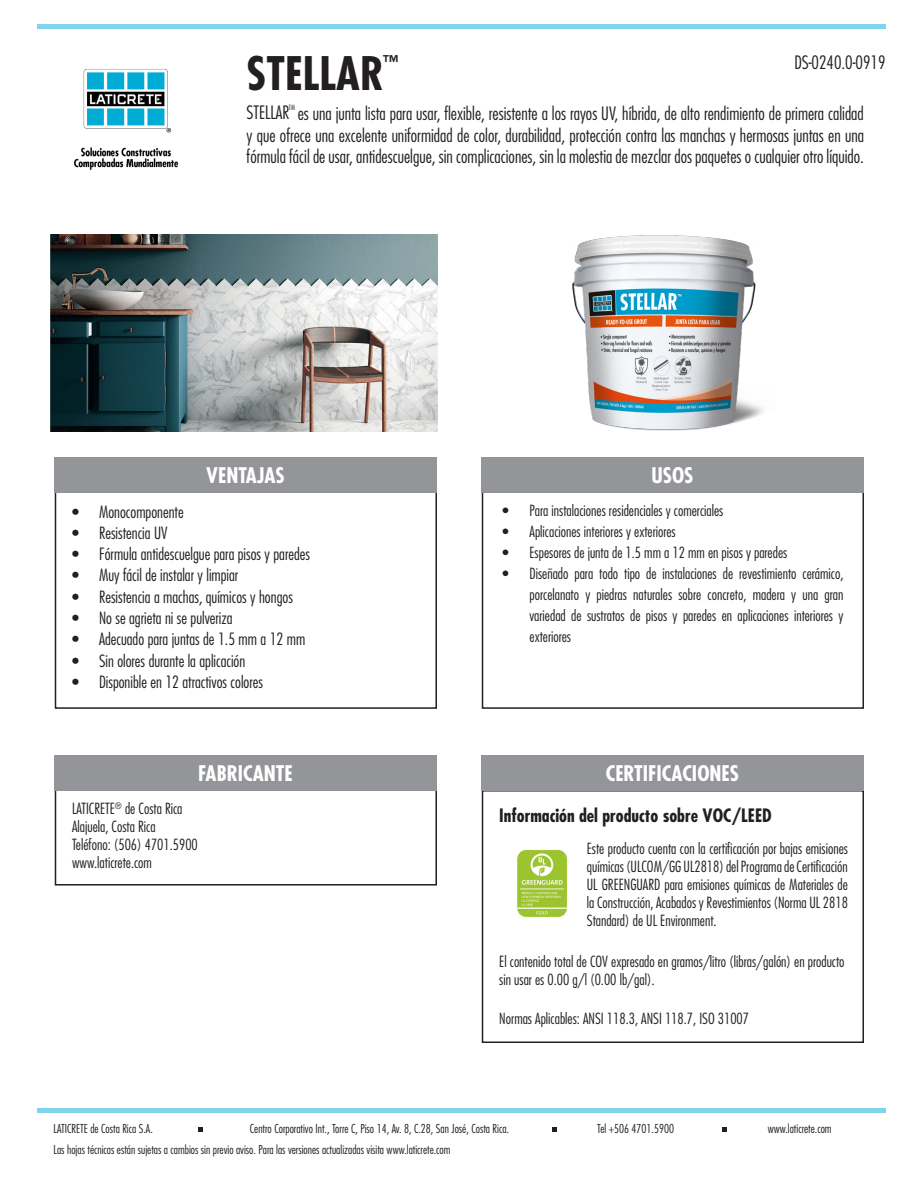
<style>
.page{position:relative;width:918px;height:1188px;background:#fff}
.page>*{position:absolute;margin:0;border:0;box-sizing:border-box;transform-origin:0 0}
.t1{font:700 condensed 45px "Futura Std";color:#231f20}
.t2{font:700 condensed 21px "Futura Std";color:#fff}
.t3{font:300 condensed 18px/21.6px "Futura";color:#231f20;text-align:justify}
.t4{font:700 condensed 18px "Futura Std";color:#231f20}
.t5{font:300 condensed 18px "Futura Std";color:#231f20}
.t6{font:700 condensed 17.1px "Futura";color:#231f20;scale:1.1 1}
.t7{font:300 condensed 16.5px "Futura";color:#231f20}
.Bullets{font:300 condensed 15px/18px "Futura";color:#231f20;text-align:justify}
.t8{font:300 condensed 12px "Futura Std";color:#231f20}
.t9{font:300 condensed 7.05px "Futura Std";color:#231f20}
</style>
<div class="page">
<img style="left:74px;top:69px;width:104px;height:101px">
<div style="left:37px;top:24px;width:849px;height:5px;background:#80d5ea"></div>
<div style="left:37px;top:1108px;width:849px;height:5px;background:#80d5ea"></div>
<svg style="left:198px;top:1127px;width:5px;height:5px"></svg>
<svg style="left:552px;top:1127px;width:4px;height:5px"></svg>
<svg style="left:722px;top:1127px;width:5px;height:5px"></svg>
<div style="left:55px;top:486px;width:382px;height:223px;border:2px solid #231f20"></div>
<div style="left:55px;top:457px;width:382px;height:36px;background:#939598"></div>
<div style="left:482px;top:486px;width:382px;height:223px;border:2px solid #231f20"></div>
<div style="left:482px;top:457px;width:382px;height:36px;background:#939598"></div>
<div style="left:55px;top:784px;width:382px;height:102px;border:2px solid #231f20"></div>
<div style="left:55px;top:756px;width:382px;height:35px;background:#939598"></div>
<div style="left:482px;top:790px;width:382px;height:253px;border:2px solid #231f20"></div>
<div style="left:482px;top:756px;width:382px;height:35px;background:#939598"></div>
<img style="left:572px;top:235px;width:191px;height:196px">
<img style="left:51px;top:234px;width:387px;height:198px">
<img style="left:517px;top:849px;width:51px;height:69px">
<p class="t6" style="left:383px;top:51px;width:15px">™</p>
<p class="t5" style="left:794px;top:52px;width:93px">DS-0240.0-0919</p>
<p class="t1" style="left:247px;top:45px;width:139px">STELLAR</p>
<p class="t3" style="left:247px;top:103px;width:619px;text-indent:51px">es una junta lista para usar, flexible, resistente a los rayos UV, híbrida, de alto rendimiento de primera calidad y que ofrece una excelente uniformidad de color, durabilidad, protección contra las manchas y hermosas juntas en una fórmula fácil de usar, antidescuelgue, sin complicaciones, sin la molestia de mezclar dos paquetes o cualquier otro líquido.</p>
<p class="t3" style="left:247px;top:101px;width:44px">STELLAR</p>
<p class="t9" style="left:289px;top:103px;width:8px">TM</p>
<p class="t2" style="left:206px;top:462px;width:80px">VENTAJAS</p>
<p class="t2" style="left:651px;top:462px;width:44px">USOS</p>
<p class="t7" style="left:72px;top:502px;width:113px">• Monocomponente</p>
<p class="t7" style="left:72px;top:523px;width:97px">• Resistencia UV</p>
<p class="t7" style="left:72px;top:544px;width:240px">• Fórmula antidescuelgue para pisos y paredes</p>
<p class="t7" style="left:72px;top:566px;width:168px">• Muy fácil de instalar y limpiar</p>
<p class="t7" style="left:72px;top:587px;width:222px">• Resistencia a machas, químicos y hongos</p>
<p class="t7" style="left:72px;top:608px;width:162px">• No se agrieta ni se pulveriza</p>
<p class="t7" style="left:72px;top:629px;width:235px">• Adecuado para juntas de 1.5 mm a 12 mm</p>
<p class="t7" style="left:72px;top:651px;width:175px">• Sin olores durante la aplicación</p>
<p class="t7" style="left:72px;top:672px;width:193px">• Disponible en 12 atractivos colores</p>
<p class="t2" style="left:198px;top:760px;width:96px">FABRICANTE</p>
<p class="Bullets" style="left:72px;top:799px;width:112px">LATICRETE<sup>®</sup> de Costa Rica</p>
<p class="Bullets" style="left:72px;top:817px;width:85px">Alajuela, Costa Rica</p>
<p class="Bullets" style="left:72px;top:835px;width:127px">Teléfono: (506) 4701.5900</p>
<p class="Bullets" style="left:72px;top:853px;width:81px">www.laticrete.com</p>
<p class="Bullets" style="left:503px;top:502px;width:222px">• Para instalaciones residenciales y comerciales</p>
<p class="Bullets" style="left:503px;top:523px;width:175px">• Aplicaciones interiores y exteriores</p>
<p class="Bullets" style="left:503px;top:544px;width:286px">• Espesores de junta de 1.5 mm a 12 mm en pisos y paredes</p>
<p class="Bullets" style="left:530px;top:563px;width:315px;line-height:21px;text-indent:-27px">• Diseñado para todo tipo de instalaciones de revestimiento cerámico, porcelanato y piedras naturales sobre concreto, madera y una gran variedad de sustratos de pisos y paredes en aplicaciones interiores y exteriores</p>
<p class="t2" style="left:606px;top:760px;width:135px">CERTIFICACIONES</p>
<p class="t4" style="left:499px;top:804px;width:274px">Información del producto sobre VOC/LEED</p>
<p class="Bullets" style="left:587px;top:840px;width:263px">Este producto cuenta con la certificación por bajas emisiones químicas (ULCOM/GG UL2818) del Programa de Certificación UL GREENGUARD para emisiones químicas de Materiales de la Construcción, Acabados y Revestimientos (Norma UL 2818<br>Standard) de UL Environment.</p>
<p class="Bullets" style="left:499px;top:952px;width:347px">El contenido total de COV expresado en gramos/litro (libras/galón) en producto sin usar es 0.00 g/l (0.00 lb/gal).</p>
<p class="Bullets" style="left:499px;top:1009px;width:251px">Normas Aplicables: ANSI 118.3, ANSI 118.7, ISO 31007</p>
<p class="t8" style="left:54px;top:1122px;width:101px">LATICRETE de Costa Rica S.A.</p>
<p class="t8" style="left:250px;top:1122px;width:261px">Centro Corporativo Int., Torre C, Piso 14, Av. 8, C.28, San José, Costa Rica.</p>
<p class="t8" style="left:597px;top:1122px;width:78px">Tel +506 4701.5900</p>
<p class="t8" style="left:768px;top:1122px;width:65px">www.laticrete.com</p>
<p class="t8" style="left:54px;top:1143px;width:399px">Las hojas técnicas están sujetas a cambios sin previo aviso. Para las versiones actualizadas visita www.laticrete.com</p>
</div>
